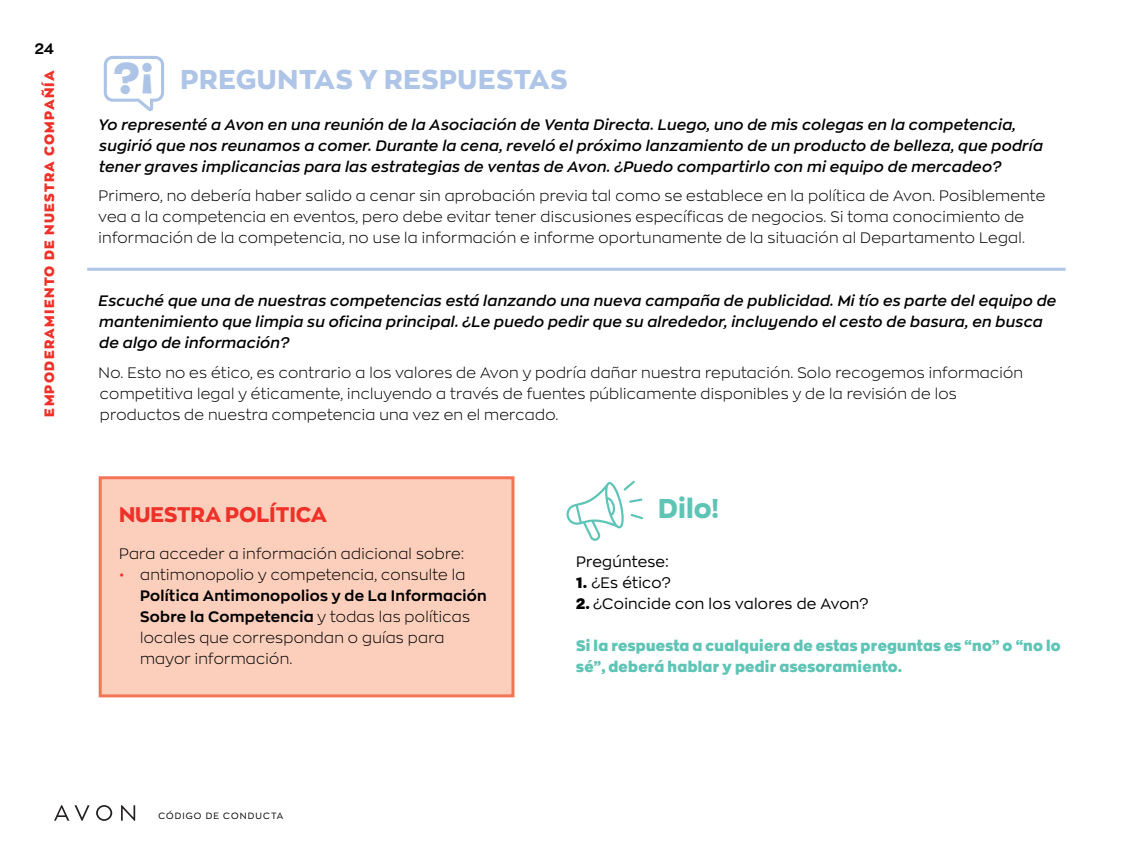
<style>
.page{position:relative;width:1140px;height:859px;background:#fff}
.page>*{position:absolute;margin:0;border:0;box-sizing:border-box;transform-origin:0 0}
.t1{font:900 43.2px "Zona Pro";color:#adc4e6}
.t2{font:800 27px "Zona Pro";letter-spacing:.03em;color:#aec5e7}
.t3{font:800 27px "Zona Pro";color:#5ec4b6}
.t4{font:800 21px "Zona Pro";color:#ee3129}
.t5{font:300 15px/21px "Zona Pro";letter-spacing:.02em;color:#000}
.t6{font:italic 600 15px/21px "Zona Pro";letter-spacing:.02em;color:#000}
.t7{font:900 15px/21px "Zona Pro";letter-spacing:.02em;color:#5ec4b6}
.t8{font:15px "Zona Pro";letter-spacing:.02em;color:#000}
.t9{font:700 15px "Zona Pro";color:#000}
.t10{font:900 13.5px "Zona Pro";letter-spacing:.1em;color:#ee3129}
.t11{font:9px "Zona Pro";letter-spacing:.125em;color:#000}
.s1{color:#ee3129}
.s2{font-weight:700}
.s3{font-weight:900}
</style>
<div class="page">
<svg style="left:54px;top:805px;width:81px;height:16px"></svg>
<div style="left:99px;top:476px;width:415px;height:221px;background:#fccfbc;border:3px solid #f37456"></div>
<svg style="left:104px;top:56px;width:60px;height:55px"></svg>
<hr style="left:87px;top:268px;width:978px;height:3px;background:#aec5e7">
<svg style="left:566px;top:481px;width:77px;height:60px"></svg>
<p class="t9" style="left:35px;top:39px;width:20px">24</p>
<p class="t10" style="left:41px;top:416px;width:348px;rotate:-90deg">EMPODERAMIENTO DE NUESTRA COMPAÑÍA</p>
<h1 class="t1" style="left:114px;top:50px;width:27px">?</h1>
<h1 class="t1" style="left:153px;top:107px;width:14px;rotate:-180deg">!</h1>
<h2 class="t2" style="left:181px;top:62px;width:388px">PREGUNTAS Y RESPUESTAS</h2>
<p class="t6" style="left:99px;top:114px;width:945px">Yo representé a Avon en una reunión de la Asociación de Venta Directa. Luego, uno de mis colegas en la competencia, sugirió que nos reunamos a comer. Durante la cena, reveló el próximo lanzamiento de un producto de belleza, que podría tener graves implicancias para las estrategias de ventas de Avon. ¿Puedo compartirlo con mi equipo de mercadeo?</p>
<p class="t5" style="left:99px;top:185px;width:948px">Primero, no debería haber salido a cenar sin aprobación previa tal como se establece en la política de Avon. Posiblemente vea a la competencia en eventos, pero debe evitar tener discusiones específicas de negocios. Si toma conocimiento de información de la competencia, no use la información e informe oportunamente de la situación al Departamento Legal.</p>
<p class="t6" style="left:99px;top:290px;width:959px">Escuché que una de nuestras competencias está lanzando una nueva campaña de publicidad. Mi tío es parte del equipo de mantenimiento que limpia su oficina principal. ¿Le puedo pedir que su alrededor, incluyendo el cesto de basura, en busca de algo de información?</p>
<p class="t5" style="left:99px;top:362px;width:926px">No. Esto no es ético, es contrario a los valores de Avon y podría dañar nuestra reputación. Solo recogemos información competitiva legal y éticamente, incluyendo a través de fuentes públicamente disponibles y de la revisión de los productos de nuestra competencia una vez en el mercado.</p>
<h3 class="t4" style="left:119px;top:500px;width:210px">NUESTRA POLÍTICA</h3>
<p class="t5" style="left:119px;top:542px;width:346px">Para acceder a información adicional sobre:</p>
<p class="t5" style="left:140px;top:563px;width:348px;text-indent:-21px"><span class="s1">•</span> antimonopolio y competencia, consulte la <span class="s2">Política Antimonopolios y de La Información Sobre la Competencia</span> y todas las políticas locales que correspondan o guías para mayor información.</p>
<h2 class="t3" style="left:658px;top:490px;width:62px">Dilo!</h2>
<p class="t8" style="left:576px;top:552px;width:94px">Pregúntese:</p>
<p class="t8" style="left:576px;top:573px;width:96px"><span class="s3">1.</span> ¿Es ético?</p>
<p class="t8" style="left:576px;top:594px;width:294px"><span class="s3">2.</span> ¿Coincide con los valores de Avon?</p>
<p class="t7" style="left:576px;top:635px;width:486px">Si la respuesta a cualquiera de estas preguntas es “no” o “no lo sé”, deberá hablar y pedir asesoramiento.</p>
<p class="t11" style="left:158px;top:810px;width:127px">CÓDIGO DE CONDUCTA</p>
</div>
